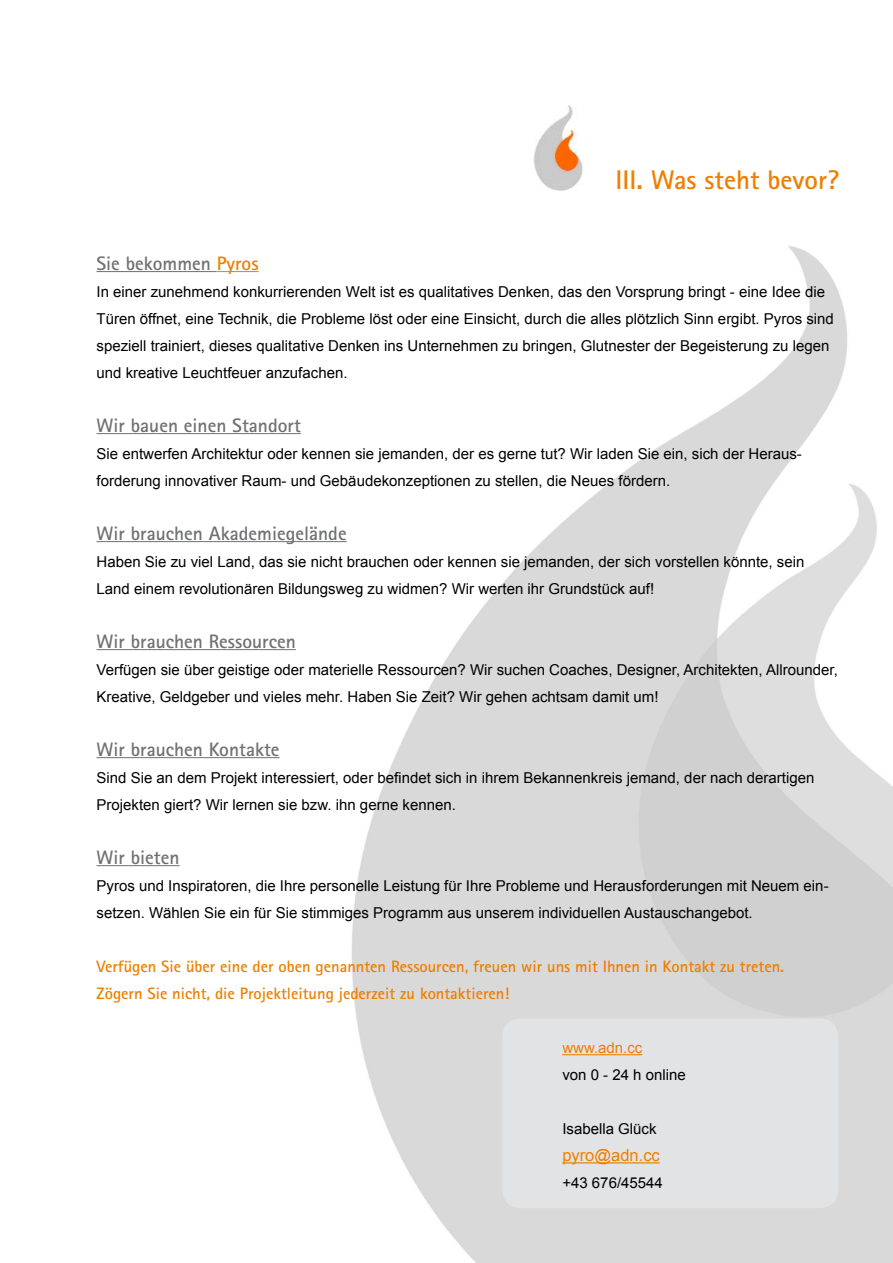
<style>
.page{position:relative;width:893px;height:1263px;background:#fff}
.page>*{position:absolute;margin:0;border:0;box-sizing:border-box;transform-origin:0 0}
.t1{font:700 27px "Rotis Sans Serif";color:#ee7f00}
.t2{font:700 19.5px "Rotis Sans Serif";color:#707173}
.t3{font:700 16.5px/27px "Rotis Sans Serif";color:#ee7f00}
.t4{font:16.5px "Arial";color:#ee7f00}
.t5{font:15px/27px "Arial";color:#000}
.t6{font:15px "Arial";color:#ee7f00}
.s1{color:#ee7f00}
</style>
<div class="page">
<img style="left:96px;top:105px;width:797px;height:1158px">
<hr style="left:97px;top:271px;width:120px;height:1px;background:#707173">
<hr style="left:217px;top:271px;width:42px;height:1px;background:#ee7f00">
<hr style="left:97px;top:433px;width:204px;height:1px;background:#707173">
<hr style="left:97px;top:541px;width:250px;height:1px;background:#707173">
<hr style="left:97px;top:649px;width:199px;height:1px;background:#707173">
<hr style="left:97px;top:757px;width:183px;height:1px;background:#707173">
<hr style="left:97px;top:865px;width:83px;height:1px;background:#707173">
<div style="left:502px;top:1018px;width:336px;height:190px;background:#e2e3e4;border-radius:18px"></div>
<img style="left:516px;top:106px;width:85px;height:85px">
<hr style="left:562px;top:1054px;width:80px;height:1px;background:#ee7f00">
<hr style="left:562px;top:1162px;width:98px;height:1px;background:#ee7f00">
<h1 class="t1" style="left:616px;top:162px;width:225px">III. Was steht bevor?</h1>
<h2 class="t2" style="left:97px;top:251px;width:164px">Sie bekommen <span class="s1">Pyros</span></h2>
<p class="t5" style="left:97px;top:278px;width:739px">In einer zunehmend konkurrierenden Welt ist es qualitatives Denken, das den Vorsprung bringt - eine Idee die Türen öffnet, eine Technik, die Probleme löst oder eine Einsicht, durch die alles plötzlich Sinn ergibt. Pyros sind speziell trainiert, dieses qualitative Denken ins Unternehmen zu bringen, Glutnester der Begeisterung zu legen und kreative Leuchtfeuer anzufachen.</p>
<h2 class="t2" style="left:97px;top:413px;width:206px">Wir bauen einen Standort</h2>
<p class="t5" style="left:97px;top:440px;width:707px">Sie entwerfen Architektur oder kennen sie jemanden, der es gerne tut? Wir laden Sie ein, sich der Heraus&shy;forderung innovativer Raum- und Gebäudekonzeptionen zu stellen, die Neues fördern.</p>
<h2 class="t2" style="left:97px;top:521px;width:252px">Wir brauchen Akademiegelände</h2>
<p class="t5" style="left:97px;top:548px;width:709px">Haben Sie zu viel Land, das sie nicht brauchen oder kennen sie jemanden, der sich vorstellen könnte, sein<br>Land einem revolutionären Bildungsweg zu widmen? Wir werten ihr Grundstück auf!</p>
<h2 class="t2" style="left:97px;top:629px;width:201px">Wir brauchen Ressourcen</h2>
<p class="t5" style="left:97px;top:656px;width:743px">Verfügen sie über geistige oder materielle Ressourcen? Wir suchen Coaches, Designer, Architekten, Allrounder,<br>Kreative, Geldgeber und vieles mehr. Haben Sie Zeit? Wir gehen achtsam damit um!</p>
<h2 class="t2" style="left:97px;top:737px;width:185px">Wir brauchen Kontakte</h2>
<p class="t5" style="left:97px;top:764px;width:719px">Sind Sie an dem Projekt interessiert, oder befindet sich in ihrem Bekannenkreis jemand, der nach derartigen<br>Projekten giert? Wir lernen sie bzw. ihn gerne kennen.</p>
<h2 class="t2" style="left:97px;top:845px;width:85px">Wir bieten</h2>
<p class="t5" style="left:97px;top:872px;width:734px">Pyros und Inspiratoren, die Ihre personelle Leistung für Ihre Probleme und Herausforderungen mit Neuem ein&shy;setzen. Wählen Sie ein für Sie stimmiges Programm aus unserem individuellen Austauschangebot.</p>
<p class="t3" style="left:97px;top:952px;width:689px">Verfügen Sie über eine der oben genannten Ressourcen, freuen wir uns mit Ihnen in Kontakt zu treten.<br>Zögern Sie nicht, die Projektleitung jederzeit zu kontaktieren!</p>
<p class="t6" style="left:562px;top:1038px;width:82px">www.adn.cc</p>
<p class="t5" style="left:562px;top:1061px;width:125px">von 0 - 24 h online</p>
<p class="t5" style="left:562px;top:1115px;width:96px">Isabella Glück</p>
<p class="t4" style="left:562px;top:1144px;width:99px">pyro@adn.cc</p>
<p class="t5" style="left:562px;top:1169px;width:102px">+43 676/45544</p>
</div>
